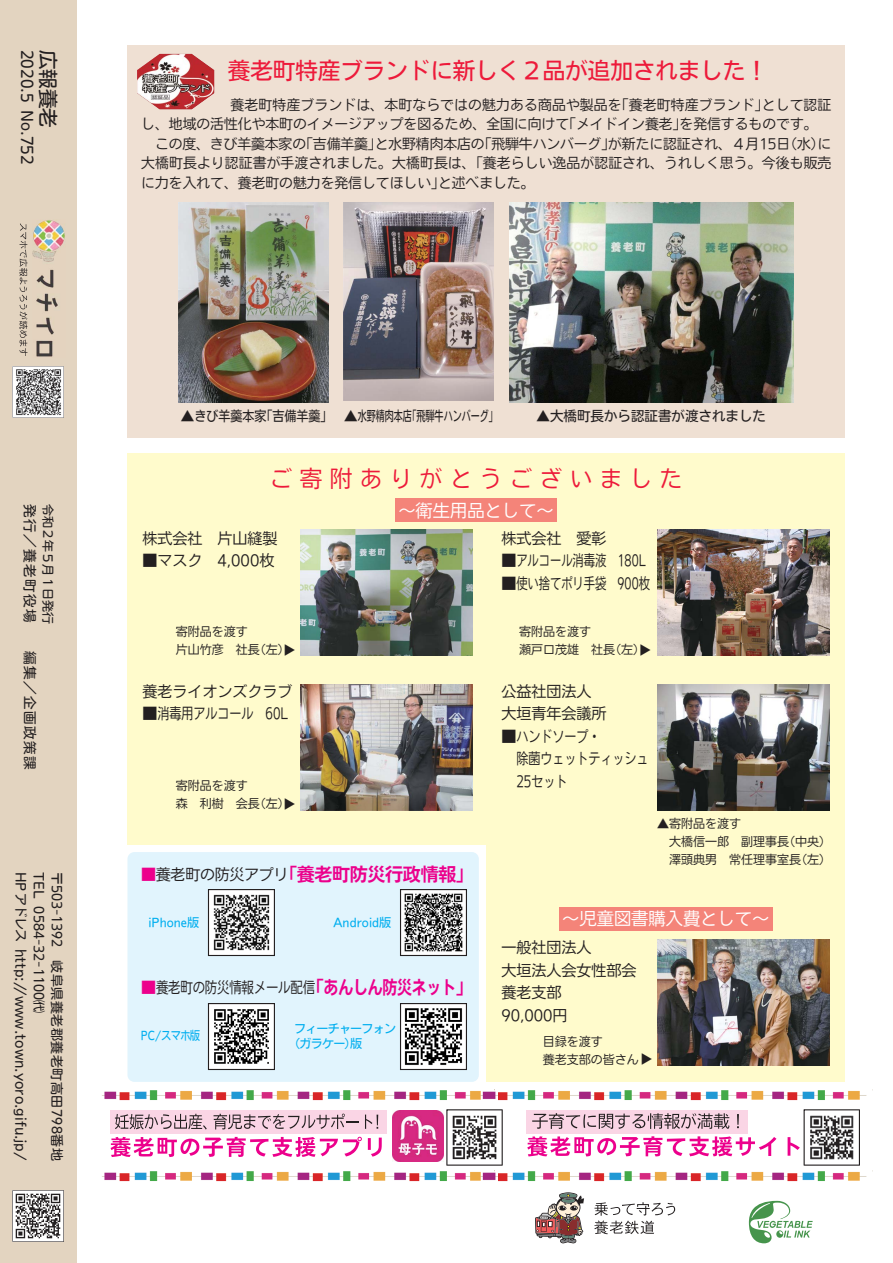
<style>
.page{position:relative;width:893px;height:1263px;background:#fff}
.page>*{position:absolute;margin:0;border:0;box-sizing:border-box;transform-origin:0 0}
.t1{font:22.5px "T1 FONT1587794918 223";color:#ed1a3a}
.t2{font:22.5px "T1 FONT1587794918 221";letter-spacing:.335em;color:#ed1a3a}
.t3{font:19.5px "T1 FONT1587794918 220";color:#231f20}
.t4{font:18px "T1 FONT1587794918 222";letter-spacing:-.015em;color:#ec008c}
.t5{font:17.25px "T1 FONT1587794918 221";color:#fff}
.t6{font:15.3px "T1 FONT1587794918 220";letter-spacing:-.375em;color:#231f20}
.t7{font:15px/22.5px "T1 FONT1587794918 221";color:#231f20}
.t8{font:15px "T1 FONT1587794918 221";letter-spacing:-.02em;color:#231f20;scale:.83 1}
.t9{font:14.4px "T1 FONT1587794918 220";letter-spacing:-.435em;color:#231f20}
.t10{font:13.8px/19.5px "T1 FONT1587794918 221";color:#231f20}
.t11{font:13.5px "T1 FONT1587794918 223";color:#231f20}
.t12{font:13.5px "T1 FONT1587794918 220";letter-spacing:.11em;color:#231f20}
.t13{font:12.9px/18px "T1 FONT1587794918 220";letter-spacing:-.345em;color:#231f20}
.t14{font:12px/18px "T1 FONT1587794918 221";color:#231f20}
.t15{font:12px/15px "T1 FONT1587794918 223";letter-spacing:-.06em;color:#00aeef}
.t16{font:12px "T1 FONT1587794918 223";letter-spacing:-.415em;color:#00aeef}
.t17{font:12px "T1 FONT1587794918 220";color:#231f20}
.t18{font:12px "T1 FONT1587794918 223";letter-spacing:-.13em;color:#00aeef;scale:.85 1}
.s1{font-size:13.5px}
.s2{font-size:12.9px}
.s3{font-size:15px}
.s4{font-family:"T1 FONT1587794918 221";font-size:15px;color:#231f20}
.s5{font-family:"T1 FONT1587794918 222";color:#ec008c}
.s6{font-family:"T1 FONT1587794918 222";font-size:18px;color:#ec008c}
</style>
<div class="page">
<div style="left:0;top:0;width:76px;height:1263px;background:#e3d4c0"></div>
<svg style="left:19px;top:223px;width:9px;height:133px"></svg>
<svg style="left:13px;top:366px;width:51px;height:52px"></svg>
<img style="left:15px;top:368px;width:47px;height:48px">
<img style="left:32px;top:220px;width:33px;height:137px">
<svg style="left:749px;top:1201px;width:64px;height:42px"></svg>
<svg style="left:535px;top:1192px;width:49px;height:51px"></svg>
<svg style="left:594px;top:1202px;width:81px;height:32px"></svg>
<svg style="left:13px;top:1190px;width:51px;height:52px;background:#a4a2a3"></svg>
<div style="left:527px;top:1110px;width:221px;height:23px;background:#fad5e5"></div>
<svg style="left:532px;top:1113px;width:197px;height:16px"></svg>
<svg style="left:737px;top:1114px;width:2px;height:14px"></svg>
<svg style="left:527px;top:1136px;width:249px;height:20px"></svg>
<svg style="left:787px;top:1109px;width:73px;height:57px"></svg>
<img style="left:392px;top:1110px;width:51px;height:51px">
<svg style="left:446px;top:1109px;width:57px;height:57px"></svg>
<img style="left:451px;top:1114px;width:46px;height:47px">
<div style="left:110px;top:1110px;width:276px;height:23px;background:#fad5e5"></div>
<svg style="left:115px;top:1114px;width:92px;height:16px"></svg>
<svg style="left:213px;top:1114px;width:146px;height:16px"></svg>
<svg style="left:365px;top:1115px;width:13px;height:14px"></svg>
<svg style="left:111px;top:1137px;width:251px;height:20px"></svg>
<svg style="left:368px;top:1138px;width:14px;height:19px"></svg>
<img style="left:102px;top:1171px;width:377px;height:10px">
<img style="left:497px;top:1171px;width:376px;height:10px">
<img style="left:479px;top:1171px;width:18px;height:10px">
<img style="left:102px;top:1090px;width:377px;height:10px">
<img style="left:497px;top:1090px;width:376px;height:10px">
<img style="left:479px;top:1090px;width:18px;height:10px">
<div style="left:127px;top:453px;width:359px;height:392px;background:#fffbcc"></div>
<div style="left:486px;top:453px;width:359px;height:629px;background:#fffbcc"></div>
<div style="left:559px;top:907px;width:213px;height:23px;background:#f48479"></div>
<div style="left:395px;top:499px;width:162px;height:23px;background:#f48479"></div>
<img style="left:300px;top:530px;width:172px;height:126px">
<img style="left:300px;top:684px;width:172px;height:126px">
<img style="left:657px;top:939px;width:173px;height:126px">
<img style="left:657px;top:530px;width:173px;height:126px">
<img style="left:657px;top:684px;width:173px;height:126px">
<div style="left:127px;top:852px;width:352px;height:230px;background:#e1f4fd;border-radius:7px"></div>
<img style="left:402px;top:1005px;width:63px;height:63px">
<img style="left:402px;top:891px;width:63px;height:63px">
<img style="left:210px;top:891px;width:63px;height:63px">
<div style="left:208px;top:889px;width:67px;height:67px;border:1px solid #231f20"></div>
<div style="left:400px;top:889px;width:67px;height:67px;border:1px solid #231f20"></div>
<div style="left:400px;top:1003px;width:67px;height:67px;border:1px solid #231f20"></div>
<img style="left:210px;top:1005px;width:63px;height:63px">
<div style="left:208px;top:1003px;width:67px;height:67px;border:1px solid #231f20"></div>
<div style="left:127px;top:45px;width:718px;height:393px;background:#efe0d3"></div>
<img style="left:193px;top:55px;width:21px;height:46px">
<img style="left:179px;top:203px;width:150px;height:199px">
<img style="left:344px;top:203px;width:150px;height:198px">
<img style="left:509px;top:203px;width:285px;height:199px">
<p class="t6" style="left:36px;top:50px;width:26px;rotate:90deg">20</p>
<h2 class="t3" style="left:59px;top:50px;width:79px;rotate:90deg">広報養老</h2>
<p class="t6" style="left:36px;top:69px;width:103px;rotate:90deg">20.5 No.752</p>
<h1 class="t1" style="left:228px;top:59px;width:541px">養老町特産ブランドに新しく２品が追加されました！</h1>
<p class="t10" style="left:141px;top:95px;width:692px;text-indent:89px">養老町特産ブランドは、本町ならではの魅力ある商品や製品を「養老町特産ブランド」として認証し、地域の活性化や本町のイメージアップを図るため、全国に向けて「メイドイン養老」を発信するものです。</p>
<p class="t10" style="left:141px;top:134px;width:692px;text-align:justify;text-indent:14px">この度、きび羊羹本家の「吉備羊羹」と水野精肉本店の「飛騨牛ハンバーグ」が新たに認証され、４月15日（水）に大橋町長より認証書が手渡されました。大橋町長は、「養老らしい逸品が認証され、うれしく思う。今後も販売に力を入れて、養老町の魅力を発信してほしい」と述べました。</p>
<p class="t17" style="left:55px;top:504px;width:121px;rotate:90deg">令和２年５月１日発行</p>
<p class="t12" style="left:37px;top:504px;width:120px;rotate:90deg">発行／養老町役場</p>
<p class="t12" style="left:37px;top:651px;width:120px;rotate:90deg">編集／企画政策課</p>
<p class="t13" style="left:66px;top:872px;width:290px;rotate:90deg">〒503－1392 岐阜県養老郡養老町高田798番地<br><span class="s1">TEL</span> 0584－ 32－ 1100㈹</p>
<p class="t9" style="left:29px;top:872px;width:296px;rotate:90deg"><span class="s1">H P</span> <span class="s2">アドレス</span> http://www.town.yoro.gifu.jp/</p>
<p class="t11" style="left:181px;top:410px;width:318px">▲きび羊羹本家「吉備羊羹」 ▲水野精肉本店「飛騨牛ハンバーグ」</p>
<p class="t11" style="left:537px;top:410px;width:231px">▲大橋町長から認証書が渡されました</p>
<h1 class="t2" style="left:270px;top:466px;width:414px">ご寄附ありがとうございました</h1>
<p class="t5" style="left:398px;top:501px;width:157px">～衛生用品として～</p>
<p class="t7" style="left:142px;top:527px;width:136px">株式会社 片山縫製</p>
<p class="t7" style="left:142px;top:550px;width:133px">■マスク 4,000枚</p>
<p class="t14" style="left:176px;top:623px;width:115px">寄附品を渡す<br>片山竹彦 社長（左）</p>
<p class="t14" style="left:298px;top:644px;width:13px;rotate:90deg">▲</p>
<p class="t7" style="left:142px;top:680px;width:151px">養老ライオンズクラブ</p>
<p class="t7" style="left:142px;top:703px;width:151px">■消毒用アルコール 60L</p>
<p class="t14" style="left:176px;top:777px;width:115px">寄附品を渡す<br>森 利樹 会長（左）</p>
<p class="t14" style="left:298px;top:798px;width:13px;rotate:90deg">▲</p>
<h3 class="t4" style="left:141px;top:866px;width:334px"><span class="s3">■</span><span class="s4">養老町の防災アプリ</span>「養老町防災行政情報」</h3>
<p class="t16" style="left:148px;top:917px;width:52px">iPhone版</p>
<p class="t16" style="left:333px;top:917px;width:60px">Android版</p>
<p class="t8" style="left:141px;top:979px;width:402px"><span class="s5">■</span>養老町の防災情報メール配信<span class="s6">「あんしん防災ネット」</span></p>
<p class="t18" style="left:141px;top:1030px;width:71px">PC/スマホ版</p>
<p class="t15" style="left:288px;top:1021px;width:109px;text-indent:6px">フィーチャーフォン（ガラケー）版</p>
<p class="t7" style="left:501px;top:527px;width:106px">株式会社 愛彰</p>
<p class="t7" style="left:501px;top:550px;width:150px">■アルコール消毒液 180L</p>
<p class="t7" style="left:501px;top:572px;width:150px">■使い捨てポリ手袋 900枚</p>
<p class="t14" style="left:519px;top:623px;width:127px">寄附品を渡す<br>瀬戸口茂雄 社長（左）</p>
<p class="t14" style="left:654px;top:644px;width:13px;rotate:90deg">▲</p>
<p class="t7" style="left:501px;top:680px;width:106px">公益社団法人大垣青年会議所</p>
<p class="t7" style="left:516px;top:725px;width:133px;text-indent:-15px">■ハンドソープ・<br>除菌ウェットティッシュ<br>25セット</p>
<p class="t14" style="left:669px;top:815px;width:164px;text-indent:-12px">▲寄附品を渡す<br>大橋信一郎 副理事長（中央）澤頭典男 常任理事室長（左）</p>
<p class="t5" style="left:562px;top:909px;width:208px">～児童図書購入費として～</p>
<p class="t7" style="left:501px;top:937px;width:136px">一般社団法人<br>大垣法人会女性部会養老支部<br>90,000円</p>
<p class="t14" style="left:543px;top:1033px;width:97px">目録を渡す<br>養老支部の皆さん</p>
<p class="t14" style="left:655px;top:1053px;width:13px;rotate:90deg">▲</p>
</div>
